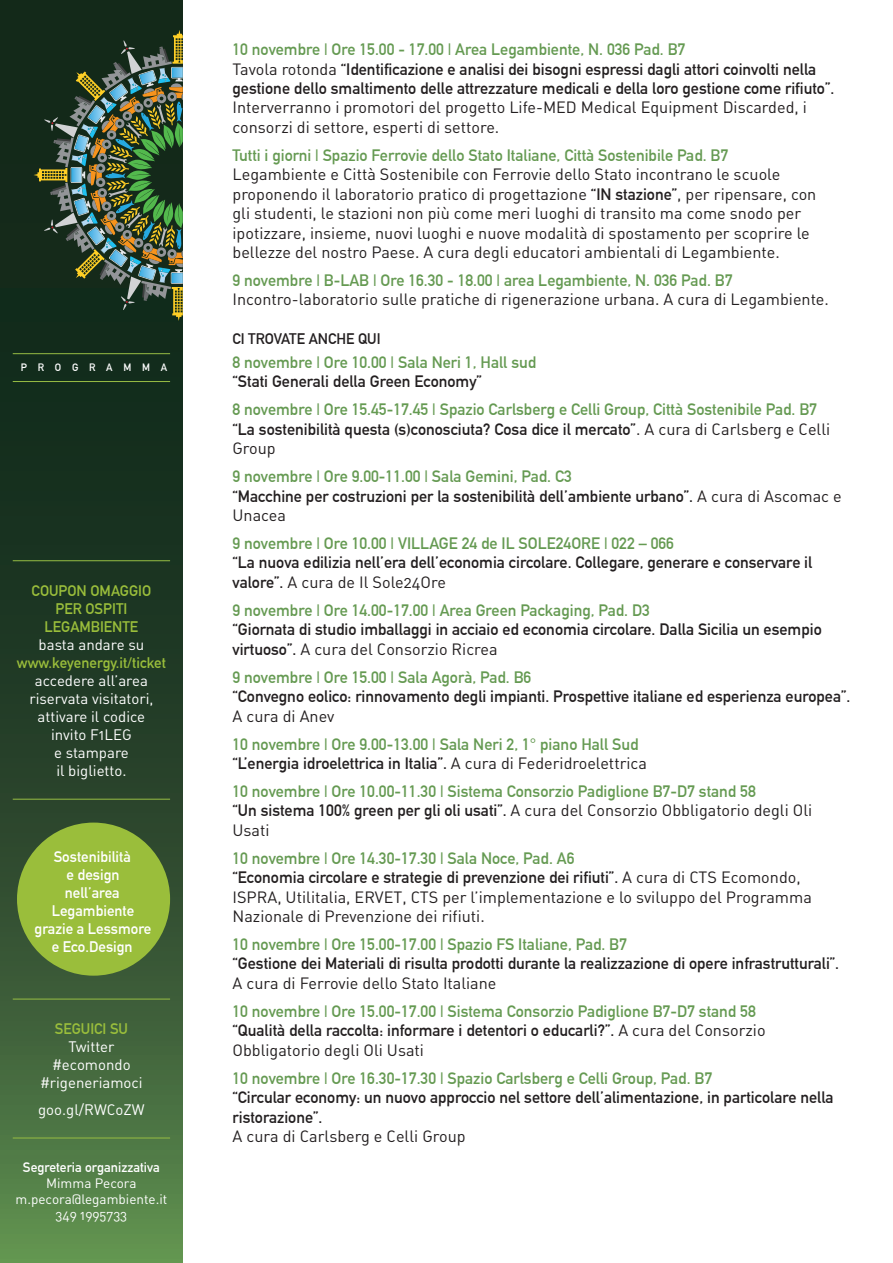
<style>
.page{position:relative;width:893px;height:1263px;background:#fff}
.page>*{position:absolute;margin:0;border:0;box-sizing:border-box;transform-origin:0 0}
.t1{font:700 16.2px/19.5px "DIN Alternate";color:#231f20}
.t2{font:16.2px/19.5px "DIN Regular Alternate";color:#231f20}
.t3{font:700 16.2px/19.5px "DIN Alternate";color:#659a52}
.t4{font:15px/18px "DIN Regular Alternate";color:#fff;text-align:center}
.t5{font:700 15px/18px "DIN Alternate";color:#fff;text-align:center}
.t6{font:700 15px/18px "DIN Alternate";color:#9abe3b;text-align:center}
.t7{font:700 15px "DIN Alternate";color:#231f20}
.t8{font:13.5px/16.2px "DIN Regular Alternate";color:#fff;text-align:center}
.t9{font:700 13.5px "DIN Alternate";color:#fff}
.t10{font:700 10.5px "DIN Alternate";letter-spacing:1.02em;color:#fff}
.s1{color:#659a52}
.s2{font-family:"DIN Regular Alternate";font-weight:400}
.s3{font-family:"DIN Alternate";font-weight:700}
.s4{color:#231f20}
.s5{font-family:"DIN Regular Alternate";font-weight:400;color:#231f20}
</style>
<div class="page">
<svg style="left:0;top:0;width:183px;height:1263px;background:#2b492c"></svg>
<svg style="left:34px;top:30px;width:149px;height:291px;background:#3e533c"></svg>
<hr style="left:13px;top:353px;width:157px;height:1px;background:#97bd44">
<hr style="left:13px;top:381px;width:157px;height:1px;background:#97bd44">
<hr style="left:13px;top:799px;width:157px;height:1px;background:#97bd44">
<hr style="left:13px;top:1138px;width:157px;height:1px;background:#97bd44">
<hr style="left:13px;top:560px;width:157px;height:1px;background:#97bd44">
<hr style="left:13px;top:999px;width:157px;height:1px;background:#97bd44">
<div style="left:17px;top:822px;width:153px;height:154px;background:#9abe3b;border-radius:50%"></div>
<p class="t10" style="left:21px;top:359px;width:148px">PROGRAMMA</p>
<p class="t6" style="left:32px;top:580px;width:121px">COUPON OMAGGIO<br>PER OSPITI<br>LEGAMBIENTE</p>
<p class="t4" style="left:39px;top:635px;width:107px">basta andare su</p>
<p class="t6" style="left:17px;top:652px;width:151px">www.keyenergy.it/ticket</p>
<p class="t4" style="left:29px;top:671px;width:126px">accedere all’area riservata visitatori, attivare il codice invito F1LEG<br>e stampare<br>il biglietto.</p>
<p class="t5" style="left:35px;top:847px;width:118px">Sostenibilità<br>e design<br>nell’area<br>Legambiente grazie a Lessmore e Eco.Design</p>
<p class="t6" style="left:55px;top:1019px;width:75px">SEGUICI SU</p>
<p class="t4" style="left:40px;top:1037px;width:104px">Twitter #ecomondo #rigeneriamoci</p>
<p class="t4" style="left:38px;top:1100px;width:108px">goo.gl/RWCoZW</p>
<p class="t9" style="left:23px;top:1157px;width:138px">Segreteria organizzativa</p>
<p class="t8" style="left:16px;top:1175px;width:153px">Mimma Pecora m.pecora@legambiente.it<br>349 1995733</p>
<p class="t1" style="left:232px;top:39px;width:603px"><span class="s1">10 novembre | Ore 15.00 - 17.00 | Area Legambiente, N. 036 Pad. B7<br></span><span class="s2">Tavola rotonda</span> “Identificazione e analisi dei bisogni espressi dagli attori coinvolti nella gestione dello smaltimento delle attrezzature medicali e della loro gestione come rifiuto”.</p>
<p class="t2" style="left:232px;top:97px;width:576px">Interverranno i promotori del progetto Life-MED Medical Equipment Discarded, i consorzi di settore, esperti di settore.</p>
<p class="t3" style="left:232px;top:144px;width:497px">Tutti i giorni | Spazio Ferrovie dello Stato Italiane, Città Sostenibile Pad. B7</p>
<p class="t2" style="left:232px;top:164px;width:585px">Legambiente e Città Sostenibile con Ferrovie dello Stato incontrano le scuole proponendo il laboratorio pratico di progettazione <span class="s3">“IN stazione”</span>, per ripensare, con gli studenti, le stazioni non più come meri luoghi di transito ma come snodo per ipotizzare, insieme, nuovi luoghi e nuove modalità di spostamento per scoprire le bellezze del nostro Paese. A cura degli educatori ambientali di Legambiente.</p>
<p class="t3" style="left:232px;top:269px;width:501px">9 novembre | B-LAB | Ore 16.30 - 18.00 | area Legambiente, N. 036 Pad. B7</p>
<p class="t2" style="left:232px;top:289px;width:598px">Incontro-laboratorio sulle pratiche di rigenerazione urbana. A cura di Legambiente.</p>
<p class="t7" style="left:232px;top:328px;width:150px">CI TROVATE ANCHE QUI</p>
<p class="t3" style="left:232px;top:351px;width:305px">8 novembre | Ore 10.00 | Sala Neri 1, Hall sud</p>
<p class="t1" style="left:232px;top:371px;width:251px">“Stati Generali della Green Economy”</p>
<p class="t3" style="left:232px;top:399px;width:599px">8 novembre | Ore 15.45-17.45 | Spazio Carlsberg e Celli Group, Città Sostenibile Pad. B7 <span class="s4">“La sostenibilità questa (s)conosciuta? Cosa dice il mercato”</span><span class="s5">. A cura di Carlsberg e Celli</span></p>
<p class="t2" style="left:232px;top:438px;width:45px">Group</p>
<p class="t1" style="left:232px;top:466px;width:611px"><span class="s1">9 novembre | Ore 9.00-11.00 | Sala Gemini, Pad. C3<br></span>“Macchine per costruzioni per la sostenibilità dell’ambiente urbano”. <span class="s2">A cura di Ascomac e</span></p>
<p class="t2" style="left:232px;top:505px;width:55px">Unacea</p>
<p class="t3" style="left:232px;top:532px;width:443px">9 novembre | Ore 10.00 | VILLAGE 24 de IL SOLE24ORE | 022 – 066</p>
<p class="t1" style="left:232px;top:552px;width:581px">“La nuova edilizia nell’era dell’economia circolare. Collegare, generare e conservare il</p>
<p class="t2" style="left:232px;top:572px;width:215px"><span class="s3">valore”.</span> A cura de Il Sole24Ore</p>
<p class="t3" style="left:232px;top:599px;width:419px">9 novembre | Ore 14.00-17.00 | Area Green Packaging, Pad. D3</p>
<p class="t1" style="left:232px;top:619px;width:591px">“Giornata di studio imballaggi in acciaio ed economia circolare. Dalla Sicilia un esempio</p>
<p class="t2" style="left:232px;top:639px;width:267px"><span class="s3">virtuoso”.</span> A cura del Consorzio Ricrea</p>
<p class="t3" style="left:232px;top:666px;width:300px">9 novembre | Ore 15.00 | Sala Agorà, Pad. B6</p>
<p class="t1" style="left:232px;top:685px;width:619px">“Convegno eolico: rinnovamento degli impianti. Prospettive italiane ed esperienza europea”.</p>
<p class="t2" style="left:232px;top:706px;width:103px">A cura di Anev</p>
<p class="t3" style="left:232px;top:733px;width:416px">10 novembre | Ore 9.00-13.00 | Sala Neri 2, 1° piano Hall Sud <span class="s4">“L’energia idroelettrica in Italia”.</span> <span class="s5">A cura di Federidroelettrica</span></p>
<p class="t3" style="left:232px;top:780px;width:525px">10 novembre | Ore 10.00-11.30 | Sistema Consorzio Padiglione B7-D7 stand 58</p>
<p class="t2" style="left:232px;top:800px;width:581px"><span class="s3">“Un sistema 100% green per gli oli usati”.</span> A cura del Consorzio Obbligatorio degli Oli<br>Usati</p>
<p class="t1" style="left:232px;top:847px;width:570px"><span class="s1">10 novembre | Ore 14.30-17.30 | Sala Noce, Pad. A6<br></span>“Economia circolare e strategie di prevenzione dei rifiuti”. <span class="s2">A cura di CTS Ecomondo,</span></p>
<p class="t2" style="left:232px;top:887px;width:581px">ISPRA, Utilitalia, ERVET, CTS per l’implementazione e lo sviluppo del Programma<br>Nazionale di Prevenzione dei rifiuti.</p>
<p class="t3" style="left:232px;top:933px;width:396px">10 novembre | Ore 15.00-17.00 | Spazio FS Italiane, Pad. B7</p>
<p class="t1" style="left:232px;top:953px;width:608px">“Gestione dei Materiali di risulta prodotti durante la realizzazione di opere infrastrutturali”.</p>
<p class="t2" style="left:232px;top:973px;width:265px">A cura di Ferrovie dello Stato Italiane</p>
<p class="t3" style="left:232px;top:1000px;width:535px">10 novembre | Ore 15.00-17.00 | Sistema Consorzio Padiglione B7-D7 stand 58 <span class="s4">“Qualità della raccolta: informare i detentori o educarli?”.</span> <span class="s5">A cura del Consorzio</span></p>
<p class="t2" style="left:232px;top:1040px;width:193px">Obbligatorio degli Oli Usati</p>
<p class="t3" style="left:232px;top:1067px;width:481px">10 novembre | Ore 16.30-17.30 | Spazio Carlsberg e Celli Group, Pad. B7</p>
<p class="t1" style="left:232px;top:1086px;width:603px">“Circular economy: un nuovo approccio nel settore dell’alimentazione, in particolare nella ristorazione”.</p>
<p class="t2" style="left:232px;top:1126px;width:235px">A cura di Carlsberg e Celli Group</p>
</div>
